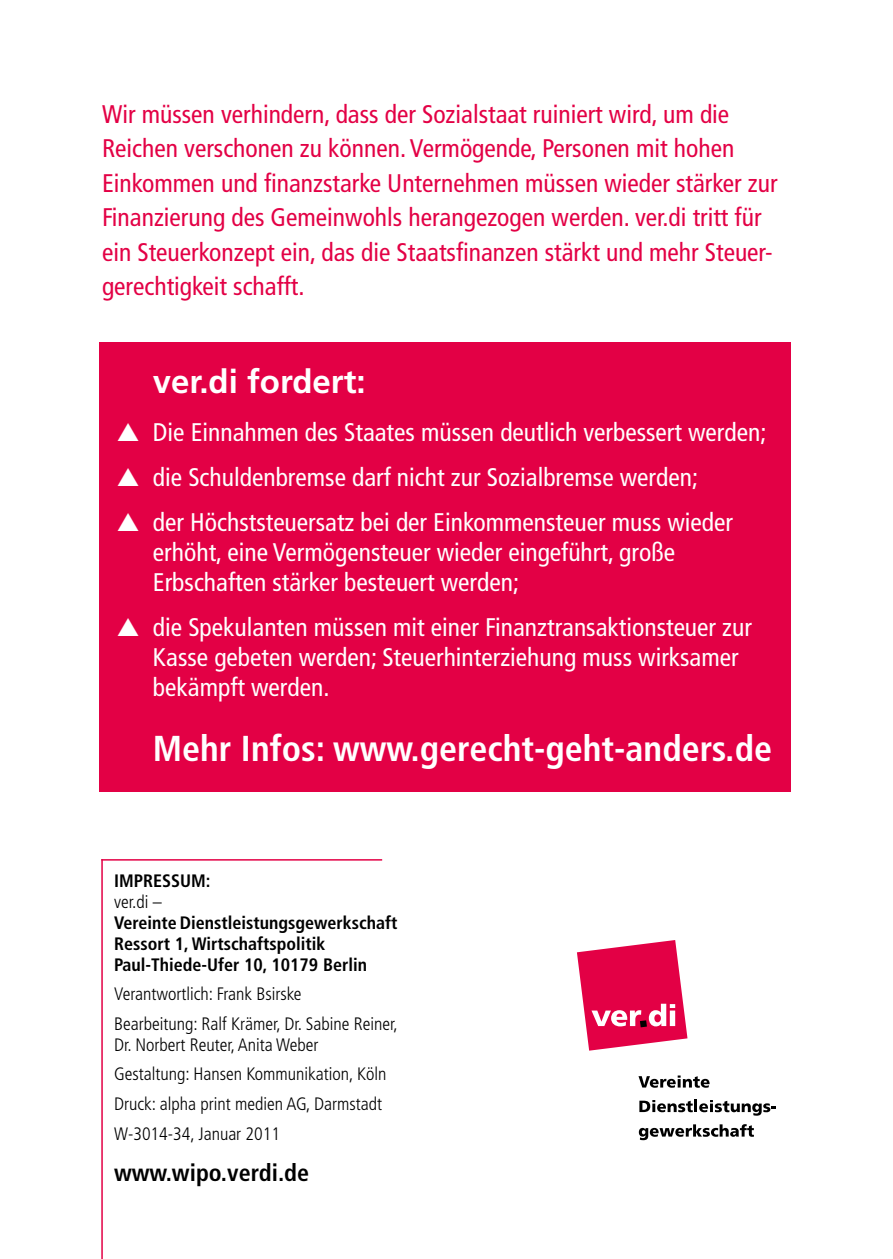
<style>
.page{position:relative;width:893px;height:1259px;background:#fff}
.page>*{position:absolute;margin:0;border:0;box-sizing:border-box;transform-origin:0 0}
.t1{font:700 condensed 36px "Frutiger";color:#fff}
.t2{font:700 33px "Frutiger";color:#fff}
.t3{font:condensed 25.5px/30px "Frutiger";color:#fff}
.t4{font:condensed 25.5px/34.5px "Frutiger";color:#e30045}
.t5{font:700 condensed 24px "Frutiger";color:#000}
.t6{font:300 condensed 18px/29.4px "Frutiger";color:#000}
.t7{font:700 condensed 18px/21px "Frutiger";color:#000}
</style>
<div class="page">
<div style="left:100px;top:342px;width:691px;height:449px;background:#e30045"></div>
<hr style="left:101px;top:859px;width:2px;height:400px;background:#e30045">
<hr style="left:101px;top:859px;width:281px;height:1px;background:#e30045">
<svg style="left:577px;top:940px;width:110px;height:110px"></svg>
<div style="left:670px;top:1010px;width:5px;height:16px;background:#fff"></div>
<div style="left:640px;top:1020px;width:7px;height:7px;background:#000"></div>
<svg style="left:638px;top:1075px;width:72px;height:12px"></svg>
<svg style="left:639px;top:1099px;width:137px;height:16px"></svg>
<svg style="left:639px;top:1124px;width:115px;height:16px"></svg>
<p class="t4" style="left:102px;top:97px;width:677px">Wir müssen verhindern, dass der Sozialstaat ruiniert wird, um die Reichen verschonen zu können. Vermögende, Personen mit hohen Einkommen und finanzstarke Unternehmen müssen wieder stärker zur Finanzierung des Gemeinwohls herangezogen werden. ver.di tritt für ein Steuerkonzept ein, das die Staatsfinanzen stärkt und mehr Steuer&shy;gerechtigkeit schafft.</p>
<p class="t2" style="left:153px;top:362px;width:214px">ver.di fordert:</p>
<p class="t3" style="left:117px;top:418px;width:651px">▲ Die Einnahmen des Staates müssen deutlich verbessert werden;</p>
<p class="t3" style="left:117px;top:463px;width:583px">▲ die Schuldenbremse darf nicht zur Sozialbremse werden;</p>
<p class="t3" style="left:153px;top:508px;width:582px;text-indent:-36px">▲ der Höchststeuersatz bei der Einkommensteuer muss wieder erhöht, eine Vermögensteuer wieder eingeführt, große<br>Erbschaften stärker besteuert werden;</p>
<p class="t3" style="left:153px;top:613px;width:600px;text-indent:-36px">▲ die Spekulanten müssen mit einer Finanztransaktionsteuer zur<br>Kasse gebeten werden; Steuerhinterziehung muss wirksamer bekämpft werden.</p>
<h1 class="t1" style="left:153px;top:727px;width:621px">Mehr Infos: www.gerecht-geht-anders.de</h1>
<p class="t7" style="left:114px;top:870px;width:98px">IMPRESSUM:</p>
<p class="t6" style="left:114px;top:887px;width:49px">ver.di –</p>
<p class="t7" style="left:114px;top:912px;width:285px">Vereinte Dienstleistungsgewerkschaft<br>Ressort 1, Wirtschaftspolitik<br>Paul-Thiede-Ufer 10, 10179 Berlin</p>
<p class="t6" style="left:114px;top:979px;width:285px">Verantwortlich: Frank Bsirske<br>Bearbeitung: Ralf Krämer, Dr. Sabine Reiner,</p>
<p class="t6" style="left:114px;top:1030px;width:274px">Dr. Norbert Reuter, Anita Weber Gestaltung: Hansen Kommunikation, Köln Druck: alpha print medien AG, Darmstadt W-3014-34, Januar 2011</p>
<p class="t5" style="left:114px;top:1158px;width:197px">www.wipo.verdi.de</p>
</div>
